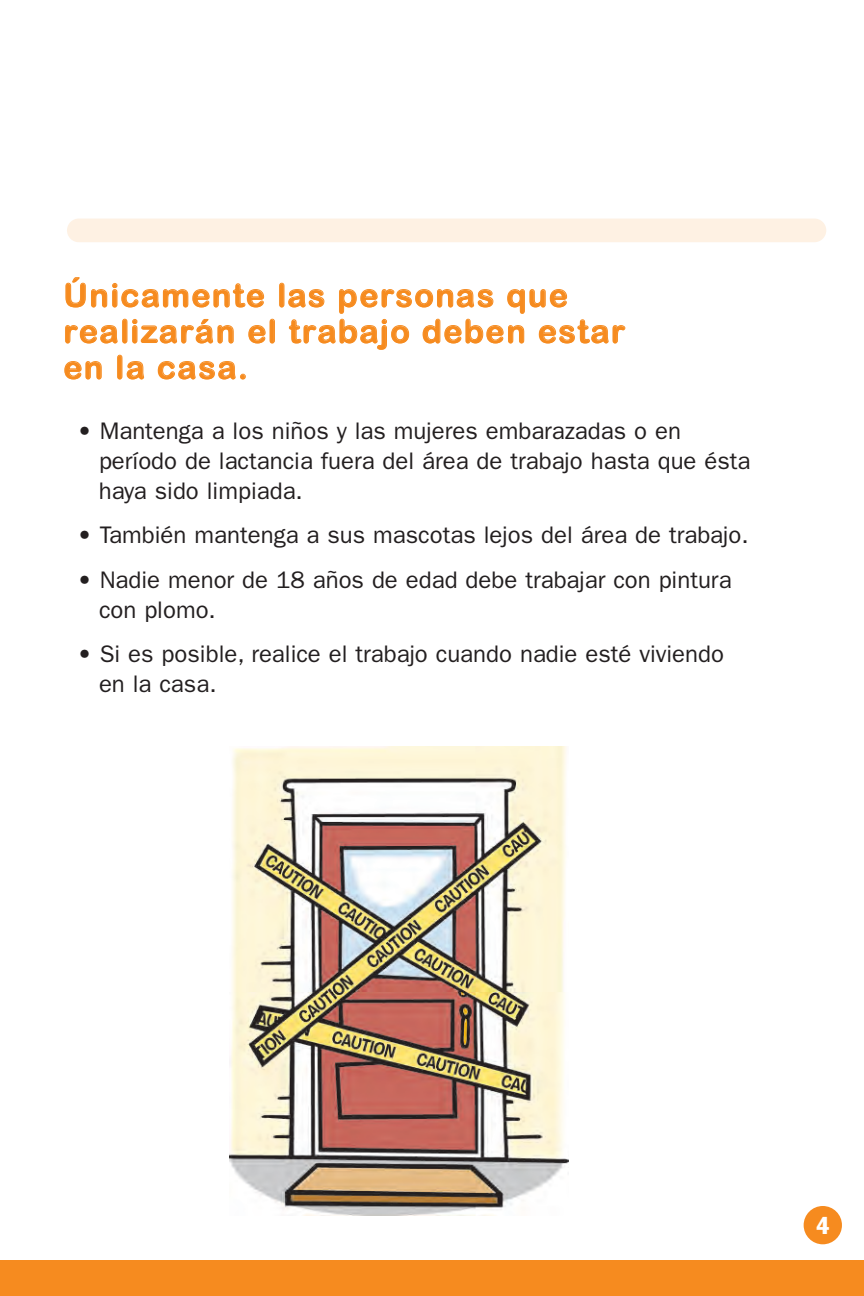
<style>
.page{position:relative;width:864px;height:1296px;background:#fff}
.page>*{position:absolute;margin:0;border:0;box-sizing:border-box;transform-origin:0 0}
.t1{font:32px/36px "Arial Rounded MT Bold";letter-spacing:.045em;color:#f68b1f}
.t2{font:24px/30px "Franklin Gothic";color:#231f20}
.t3{font:condensed 24px "Franklin Gothic";color:#fff}
</style>
<div class="page">
<div style="left:0;top:1260px;width:864px;height:36px;background:#f68b1f"></div>
<div style="left:804px;top:1206px;width:38px;height:38px;background:#f68b1f;border-radius:50%"></div>
<div style="left:67px;top:219px;width:759px;height:23px;background:#fef1e3;border-radius:12px"></div>
<img style="left:229px;top:747px;width:339px;height:469px">
<h1 class="t1" style="left:63px;top:277px;width:563px">Únicamente las personas que realizarán el trabajo deben estar en la casa.</h1>
<p class="t2" style="left:99px;top:416px;width:653px;text-indent:-22px">• Mantenga a los niños y las mujeres embarazadas o en período de lactancia fuera del área de trabajo hasta que ésta haya sido limpiada.</p>
<p class="t2" style="left:77px;top:520px;width:673px">• También mantenga a sus mascotas lejos del área de trabajo.</p>
<p class="t2" style="left:99px;top:565px;width:634px;text-indent:-22px">• Nadie menor de 18 años de edad debe trabajar con pintura con plomo.</p>
<p class="t2" style="left:99px;top:639px;width:626px;text-indent:-22px">• Si es posible, realice el trabajo cuando nadie esté viviendo en la casa.</p>
<p class="t3" style="left:816px;top:1217px;width:14px">4</p>
</div>
